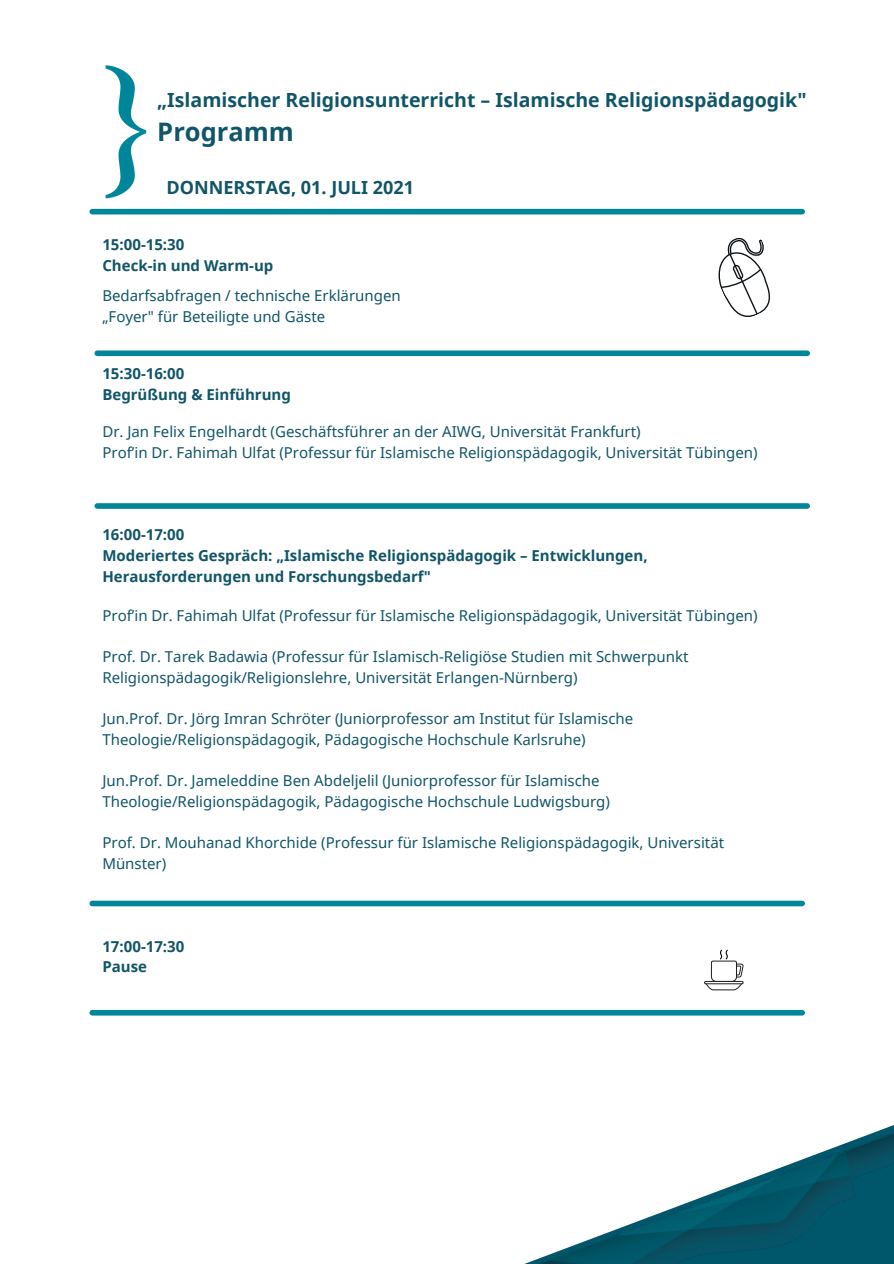
<style>
.page{position:relative;width:894px;height:1264px;background:#fff}
.page>*{position:absolute;margin:0;border:0;box-sizing:border-box;transform-origin:0 0}
.t1{font:700 25.5px "Noto Sans";color:#105568}
.t2{font:700 19.5px "Noto Sans";color:#105568}
.t3{font:700 18px "Noto Sans";color:#105568}
.t4{font:15px/20.7px "Noto Sans";color:#105568}
.t5{font:700 15px/20.7px "Noto Sans";color:#105568}
</style>
<div class="page">
<img style="left:105px;top:65px;width:42px;height:134px">
<svg style="left:718px;top:237px;width:52px;height:80px"></svg>
<svg style="left:320px;top:964px;width:573px;height:299px"></svg>
<div style="left:92px;top:1009px;width:710px;height:6px;background:#00869a"></div>
<div style="left:92px;top:900px;width:710px;height:6px;background:#00869a"></div>
<div style="left:97px;top:503px;width:710px;height:6px;background:#00869a"></div>
<div style="left:92px;top:209px;width:710px;height:5px;background:#00869a"></div>
<div style="left:97px;top:350px;width:710px;height:6px;background:#00869a"></div>
<svg style="left:704px;top:949px;width:39px;height:41px"></svg>
<p class="t2" style="left:157px;top:86px;width:650px">„Islamischer Religionsunterricht – Islamische Religionspädagogik"</p>
<p class="t1" style="left:157px;top:113px;width:138px">Programm</p>
<p class="t3" style="left:166px;top:175px;width:249px">DONNERSTAG, 01. JULI 2021</p>
<p class="t5" style="left:102px;top:234px;width:83px">15:00-15:30</p>
<p class="t5" style="left:102px;top:254px;width:172px">Check-in und Warm-up</p>
<p class="t4" style="left:102px;top:285px;width:300px">Bedarfsabfragen / technische Erklärungen</p>
<p class="t4" style="left:102px;top:306px;width:224px">„Foyer" für Beteiligte und Gäste</p>
<p class="t5" style="left:102px;top:363px;width:83px">15:30-16:00</p>
<p class="t5" style="left:102px;top:384px;width:190px">Begrüßung &amp; Einführung</p>
<p class="t4" style="left:102px;top:421px;width:539px">Dr. Jan Felix Engelhardt (Geschäftsführer an der AIWG, Universität Frankfurt)</p>
<p class="t4" style="left:102px;top:441px;width:656px">Prof’in Dr. Fahimah Ulfat (Professur für Islamische Religionspädagogik, Universität Tübingen)</p>
<p class="t5" style="left:102px;top:524px;width:83px">16:00-17:00</p>
<p class="t5" style="left:102px;top:545px;width:546px">Moderiertes Gespräch: „Islamische Religionspädagogik – Entwicklungen,<br>Herausforderungen und Forschungsbedarf"</p>
<p class="t4" style="left:102px;top:605px;width:656px">Prof’in Dr. Fahimah Ulfat (Professur für Islamische Religionspädagogik, Universität Tübingen)</p>
<p class="t4" style="left:102px;top:646px;width:587px">Prof. Dr. Tarek Badawia (Professur für Islamisch-Religiöse Studien mit Schwerpunkt<br>Religionspädagogik/Religionslehre, Universität Erlangen-Nürnberg)</p>
<p class="t4" style="left:102px;top:708px;width:532px">Jun.Prof. Dr. Jörg Imran Schröter (Juniorprofessor am Institut für Islamische<br>Theologie/Religionspädagogik, Pädagogische Hochschule Karlsruhe)</p>
<p class="t4" style="left:102px;top:770px;width:509px">Jun.Prof. Dr. Jameleddine Ben Abdeljelil (Juniorprofessor für Islamische<br>Theologie/Religionspädagogik, Pädagogische Hochschule Ludwigsburg)</p>
<p class="t4" style="left:102px;top:832px;width:623px">Prof. Dr. Mouhanad Khorchide (Professur für Islamische Religionspädagogik, Universität<br>Münster)</p>
<p class="t5" style="left:102px;top:935px;width:83px">17:00-17:30</p>
<p class="t5" style="left:102px;top:956px;width:46px">Pause</p>
</div>
